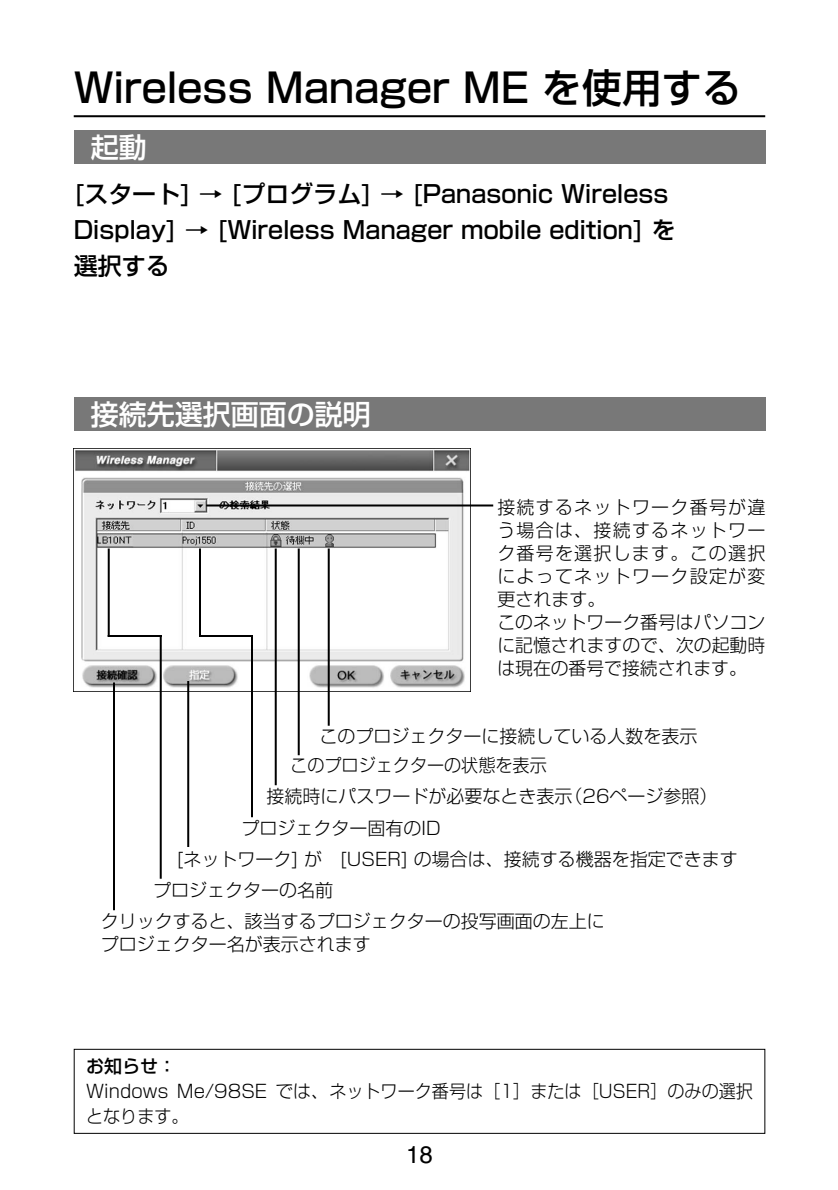
<style>
.page{position:relative;width:838px;height:1190px;background:#fff}
.page>*{position:absolute;margin:0;border:0;box-sizing:border-box;transform-origin:0 0}
.t1{font:500 40px "Shin Go";color:#000}
.t2{font:500 28px "Shin Go";color:#fff}
.t3{font:500 24px/36px "Shin Go";color:#000}
.t4{font:24px "Helvetica";color:#000}
.t5{font:300 18px/25px "Shin Go";color:#000}
.t6{font:300 18px/23px "Shin Go";letter-spacing:.07em;color:#000}
.t7{font:300 18px "Shin Go";color:#000;scale:.95 1}
.t8{font:500 18px "Shin Go";color:#000}
</style>
<div class="page">
<hr style="left:74px;top:115px;width:691px;height:2px;background:#000">
<div style="left:74px;top:1049px;width:691px;height:85px;border:1px solid #000"></div>
<img style="left:75px;top:450px;width:395px;height:241px">
<div style="left:74px;top:397px;width:691px;height:34px;background:#787878"></div>
<hr style="left:206px;top:504px;width:287px;height:2px;background:#000">
<hr style="left:328px;top:548px;width:2px;height:178px;background:#000">
<hr style="left:298px;top:548px;width:2px;height:207px;background:#000">
<hr style="left:275px;top:548px;width:2px;height:237px;background:#000">
<hr style="left:187px;top:681px;width:2px;height:166px;background:#000">
<hr style="left:113px;top:682px;width:2px;height:228px;background:#000">
<hr style="left:108px;top:548px;width:2px;height:89px;background:#000">
<hr style="left:108px;top:635px;width:53px;height:2px;background:#000">
<hr style="left:160px;top:635px;width:2px;height:244px;background:#000">
<hr style="left:199px;top:548px;width:2px;height:89px;background:#000">
<hr style="left:199px;top:635px;width:53px;height:2px;background:#000">
<hr style="left:251px;top:635px;width:2px;height:182px;background:#000">
<div style="left:74px;top:130px;width:691px;height:34px;background:#787878"></div>
<h1 class="t1" style="left:74px;top:73px;width:670px">Wireless Manager ME を使用する</h1>
<h2 class="t2" style="left:91px;top:137px;width:57px">起動</h2>
<h3 class="t3" style="left:74px;top:178px;width:604px">[スタート] → [プログラム] → [Panasonic Wireless<br>Display] → [Wireless Manager mobile edition] を選択する</h3>
<h2 class="t2" style="left:91px;top:403px;width:282px">接続先選択画面の説明</h2>
<p class="t6" style="left:497px;top:498px;width:270px">接続するネットワーク番号が違う場合は、接続するネットワーク番号を選択します。この選択によってネットワーク設定が変更されます。<br>このネットワーク番号はパソコンに記憶されますので、次の起動時は現在の番号で接続されます。</p>
<p class="t5" style="left:319px;top:726px;width:380px">このプロジェクターに接続している人数を表示</p>
<p class="t7" style="left:290px;top:759px;width:271px">このプロジェクターの状態を表示</p>
<p class="t5" style="left:267px;top:786px;width:453px">接続時にパスワードが必要なとき表示（26ページ参照）</p>
<p class="t5" style="left:177px;top:815px;width:562px;line-height:31.2px;text-indent:65px">プロジェクター固有のID<br>[ネットワーク] が　[USER] の場合は、接続する機器を指定できます</p>
<p class="t5" style="left:153px;top:880px;width:181px">プロジェクターの名前</p>
<p class="t5" style="left:101px;top:913px;width:506px;line-height:23px">クリックすると、該当するプロジェクターの投写画面の左上にプロジェクター名が表示されます</p>
<p class="t8" style="left:86px;top:1060px;width:92px">お知らせ：</p>
<p class="t5" style="left:86px;top:1081px;width:668px">Windows Me/98SE では、ネットワーク番号は［1］または［USER］のみの選択となります。</p>
<h3 class="t4" style="left:406px;top:1145px;width:28px">18</h3>
</div>
